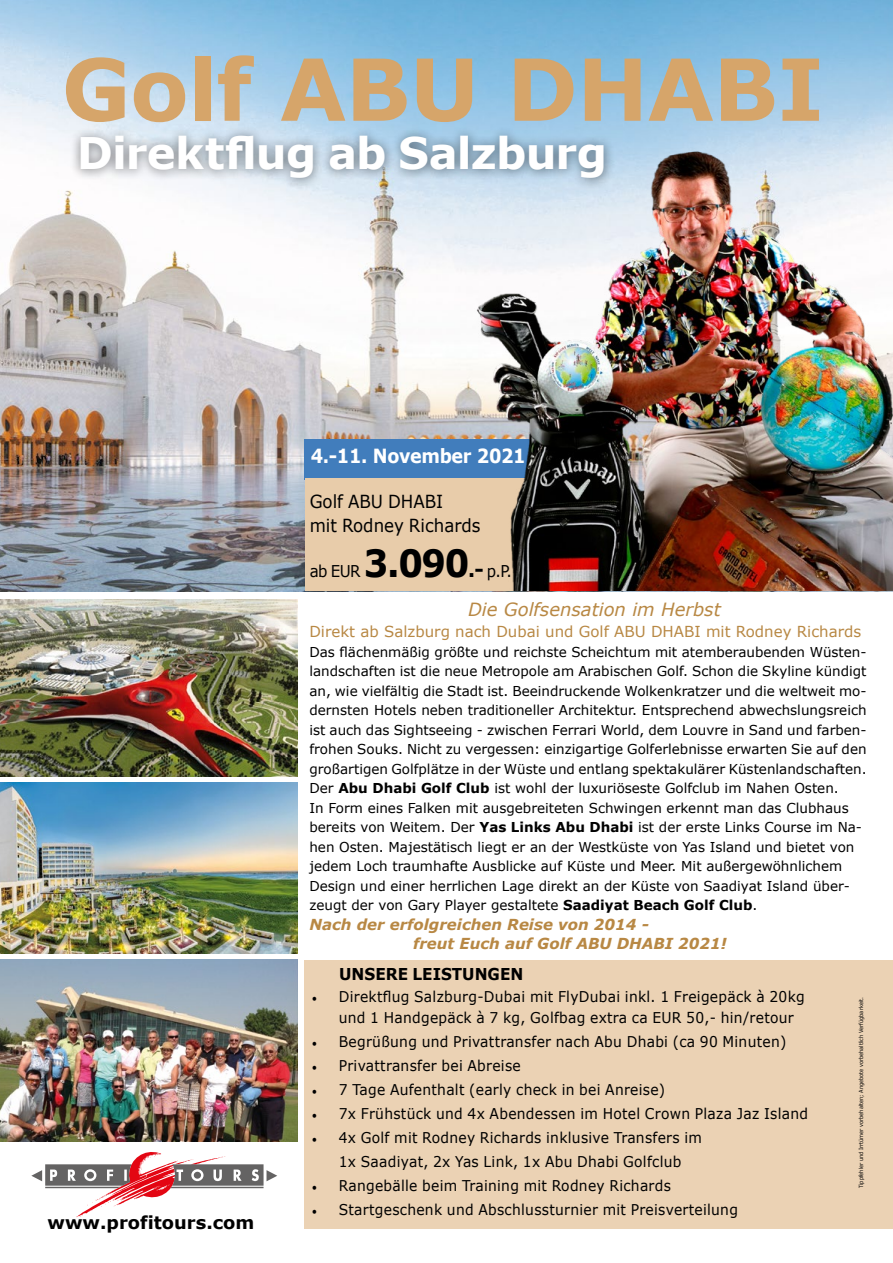
<style>
.page{position:relative;width:893px;height:1263px;background:#fff}
.page>*{position:absolute;margin:0;border:0;box-sizing:border-box;transform-origin:0 0}
.t1{font:700 85.5px "Verdana";letter-spacing:-.01em;color:#d6a56a}
.t2{font:700 43.5px "Verdana";letter-spacing:-.02em;color:#fff}
.t3{font:700 37.5px "Verdana";color:#000;scale:.93 1}
.t4{font:700 19.5px "Verdana";letter-spacing:-.02em;color:#fff;scale:.9 1}
.t5{font:italic 18.15px "Verdana";color:#b88844}
.t6{font:18px/24px "Verdana";color:#000;scale:.93 1}
.t7{font:700 17.85px "Verdana";color:#000}
.t8{font:700 16.35px "Verdana";color:#000;scale:.93 1}
.t9{font:16.35px "Verdana";color:#000;scale:.93 1}
.t10{font:italic 700 15.15px/19.5px "Verdana";color:#b88844}
.t11{font:15.15px "Verdana";color:#b88844}
.t12{font:14.85px/21px "Verdana";letter-spacing:.02em;color:#000;scale:.93 1}
.t13{font:13.65px/19.5px "Verdana";color:#000}
.t14{font:5.7px "Verdana";color:#000;scale:.9 1}
.s1{font-size:21px}
.s2{font-weight:400;font-size:16.35px}
.s3{font-weight:700}
.s4{font-family:"Minion Pro"}
</style>
<div class="page">
<img style="left:0;top:0;width:893px;height:591px">
<img style="left:0;top:960px;width:298px;height:182px">
<div style="left:305px;top:960px;width:588px;height:268px;background:#ebd2b4"></div>
<div style="left:69px;top:125px;width:546px;height:65px;background:#000;opacity:.5"></div>
<img style="left:0;top:600px;width:298px;height:176px">
<div style="left:305px;top:440px;width:252px;height:40px;background:#417dbc"></div>
<div style="left:305px;top:478px;width:251px;height:112px;background:#e8ccaa"></div>
<img style="left:0;top:782px;width:298px;height:172px">
<img style="left:474px;top:140px;width:419px;height:451px">
<svg style="left:31px;top:1152px;width:246px;height:65px"></svg>
<h1 class="t1" style="left:62px;top:29px;width:764px">Golf ABU DHABI</h1>
<h2 class="t2" style="left:77px;top:123px;width:532px">Direktflug ab Salzburg</h2>
<h3 class="t7" style="left:48px;top:1209px;width:208px">www.profitours.com</h3>
<h3 class="t4" style="left:311px;top:442px;width:240px">4.-11. November 2021</h3>
<h3 class="t6" style="left:310px;top:489px;width:185px">Golf ABU DHABI<br>mit Rodney Richards</h3>
<p class="t9" style="left:310px;top:560px;width:56px">ab EUR</p>
<h3 class="t3" style="left:364px;top:537px;width:161px">3.090<span class="s1">.-</span> <span class="s2">p.P.</span></h3>
<h3 class="t5" style="left:468px;top:597px;width:254px">Die Golfsensation im Herbst</h3>
<p class="t11" style="left:309px;top:621px;width:553px">Direkt ab Salzburg nach Dubai und Golf ABU DHABI mit Rodney Richards</p>
<p class="t13" style="left:309px;top:642px;width:559px">Das flächenmäßig größte und reichste Scheichtum mit atemberaubenden Wüsten&shy;landschaften ist die neue Metropole am Arabischen Golf. Schon die Skyline kündigt an, wie vielfältig die Stadt ist. Beeindruckende Wolkenkratzer und die weltweit mo&shy;dernsten Hotels neben traditioneller Architektur. Entsprechend abwechslungsreich ist auch das Sightseeing - zwischen Ferrari World, dem Louvre in Sand und farben&shy;frohen Souks. Nicht zu vergessen: einzigartige Golferlebnisse erwarten Sie auf den großartigen Golfplätze in der Wüste und entlang spektakulärer Küstenlandschaften.<br>Der <span class="s3">Abu Dhabi Golf Club</span> ist wohl der luxuriöseste Golfclub im Nahen Osten.<br>In Form eines Falken mit ausgebreiteten Schwingen erkennt man das Clubhaus bereits von Weitem. Der <span class="s3">Yas Links Abu Dhabi</span> ist der erste Links Course im Na&shy;hen Osten. Majestätisch liegt er an der Westküste von Yas Island und bietet von jedem Loch traumhafte Ausblicke auf Küste und Meer. Mit außergewöhnlichem Design und einer herrlichen Lage direkt an der Küste von Saadiyat Island über&shy;zeugt der von Gary Player gestaltete <span class="s3">Saadiyat Beach Golf Club</span>.</p>
<p class="t10" style="left:413px;top:914px;width:315px;text-indent:-104px">Nach der erfolgreichen Reise von 2014 -<br>freut Euch auf Golf ABU DHABI 2021!</p>
<p class="t8" style="left:339px;top:962px;width:200px">UNSERE LEISTUNGEN</p>
<p class="t12" style="left:339px;top:986px;width:503px;text-indent:-27px"><span class="s4">•</span> Direktflug Salzburg-Dubai mit FlyDubai inkl. 1 Freigepäck à 20kg und 1 Handgepäck à 7 kg, Golfbag extra ca EUR 50,- hin/retour</p>
<p class="t12" style="left:312px;top:1031px;width:512px"><span class="s4">•</span> Begrüßung und Privattransfer nach Abu Dhabi (ca 90 Minuten)</p>
<p class="t12" style="left:312px;top:1055px;width:226px"><span class="s4">•</span> Privattransfer bei Abreise</p>
<p class="t12" style="left:312px;top:1079px;width:382px"><span class="s4">•</span> 7 Tage Aufenthalt (early check in bei Anreise)</p>
<p class="t12" style="left:312px;top:1103px;width:535px"><span class="s4">•</span> 7x Frühstück und 4x Abendessen im Hotel Crown Plaza Jaz Island</p>
<p class="t12" style="left:312px;top:1126px;width:421px;line-height:24px;text-align:center"><span class="s4">•</span> 4x Golf mit Rodney Richards inklusive Transfers im<br>1x Saadiyat, 2x Yas Link, 1x Abu Dhabi Golfclub</p>
<p class="t12" style="left:312px;top:1175px;width:388px"><span class="s4">•</span> Rangebälle beim Training mit Rodney Richards</p>
<p class="t12" style="left:312px;top:1199px;width:460px"><span class="s4">•</span> Startgeschenk und Abschlussturnier mit Preisverteilung</p>
<p class="t14" style="left:857px;top:1188px;width:214px;rotate:-90deg">Tippfehler und Irrtümer vorbehalten; Angebote vorbehaltlich Verfügbarkeit.</p>
</div>
